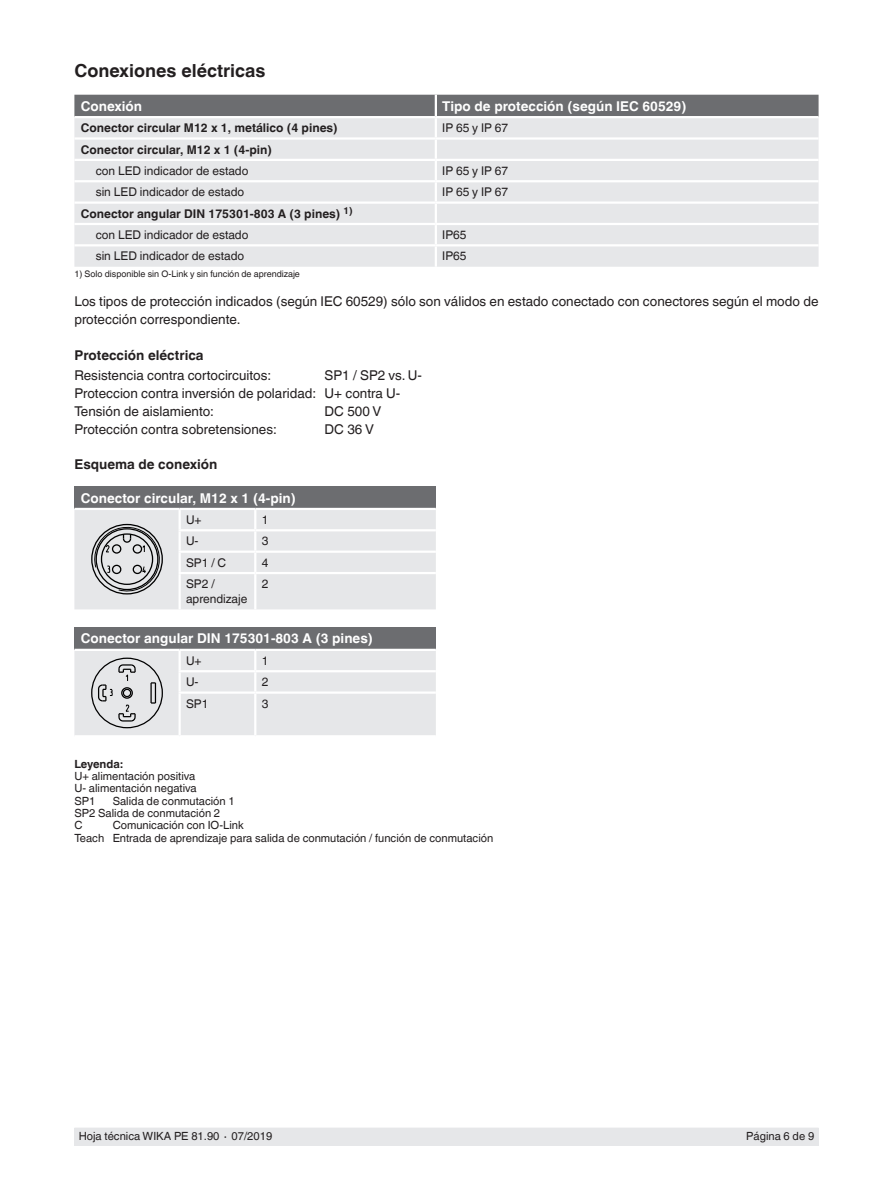
<style>
.page{position:relative;width:893px;height:1188px;background:#fff}
.page>*{position:absolute;margin:0;border:0;box-sizing:border-box;transform-origin:0 0}
.t1{font:700 18px "Helvetica World";color:#231f20}
.t2{font:13.5px/18.1px "Helvetica World";color:#231f20}
.t3{font:700 13.5px "Helvetica World";color:#fff}
.t4{font:700 13.5px "Helvetica World";color:#231f20}
.t5{font:12px/15px "Helvetica World";color:#231f20}
.t6{font:700 12px/21.3px "Helvetica World";color:#231f20}
.t7{font:11.25px/12.3px "Helvetica World";color:#231f20}
.t8{font:700 11.25px "Helvetica World";letter-spacing:-.01em;color:#231f20}
.t9{font:9px "Helvetica World";color:#231f20}
.s1{font-weight:400}
</style>
<div class="page">
<div style="left:74px;top:1128px;width:745px;height:17px;background:#e6e7e9"></div>
<div style="left:74px;top:246px;width:745px;height:21px;background:#e6e7e9"></div>
<svg style="left:74px;top:95px;width:745px;height:149px;background:#d7d8da"></svg>
<hr style="left:435px;top:246px;width:2px;height:21px;background:#fff">
<div style="left:74px;top:487px;width:362px;height:22px;background:#6c6d70"></div>
<hr style="left:74px;top:508px;width:106px;height:2px;background:#fff">
<hr style="left:180px;top:508px;width:75px;height:2px;background:#fff">
<hr style="left:255px;top:508px;width:181px;height:2px;background:#fff">
<svg style="left:74px;top:510px;width:362px;height:99px;background:#e0e1e3"></svg>
<div style="left:74px;top:627px;width:362px;height:23px;background:#6c6d70"></div>
<hr style="left:74px;top:649px;width:106px;height:2px;background:#fff">
<hr style="left:180px;top:649px;width:75px;height:2px;background:#fff">
<hr style="left:255px;top:649px;width:181px;height:2px;background:#fff">
<svg style="left:74px;top:651px;width:362px;height:84px;background:#e2e3e5"></svg>
<div style="left:123px;top:689px;width:8px;height:8px;border:1px solid #000;border-radius:50%"></div>
<h1 class="t1" style="left:74px;top:60px;width:193px">Conexiones eléctricas</h1>
<p class="t3" style="left:81px;top:98px;width:63px">Conexión</p>
<p class="t3" style="left:442px;top:98px;width:246px">Tipo de protección (según IEC 60529)</p>
<p class="t6" style="left:81px;top:117px;width:258px">Conector circular M12 x 1, metálico (4 pines)</p>
<p class="t5" style="left:442px;top:120px;width:68px">IP 65 y IP 67</p>
<p class="t6" style="left:81px;top:139px;width:193px">Conector circular, M12 x 1 (4-pin)</p>
<p class="t5" style="left:96px;top:163px;width:154px">con LED indicador de estado</p>
<p class="t5" style="left:442px;top:163px;width:68px">IP 65 y IP 67</p>
<p class="t5" style="left:96px;top:185px;width:150px">sin LED indicador de estado</p>
<p class="t5" style="left:442px;top:185px;width:68px">IP 65 y IP 67</p>
<p class="t6" style="left:96px;top:203px;width:259px;text-indent:-15px">Conector angular DIN 175301-803 A (3 pines) <sup>1) </sup><span class="s1">con LED indicador de estado</span></p>
<p class="t5" style="left:442px;top:227px;width:26px">IP65</p>
<p class="t5" style="left:96px;top:249px;width:150px">sin LED indicador de estado</p>
<p class="t5" style="left:442px;top:249px;width:26px">IP65</p>
<p class="t9" style="left:74px;top:269px;width:227px">1) Solo disponible sin O-Link y sin función de aprendizaje</p>
<p class="t2" style="left:74px;top:292px;width:746px">Los tipos de protección indicados (según IEC 60529) sólo son válidos en estado conectado con conectores según el modo de protección correspondiente.</p>
<p class="t4" style="left:74px;top:347px;width:131px">Protección eléctrica</p>
<p class="t2" style="left:74px;top:366px;width:198px">Resistencia contra cortocircuitos:</p>
<p class="t2" style="left:74px;top:366px;width:349px;text-indent:250px">SP1 / SP2 vs. U-<br>Proteccion contra inversión de polaridad: U+ contra U-<br>Tensión de aislamiento:</p>
<p class="t2" style="left:325px;top:402px;width:58px">DC 500 V</p>
<p class="t2" style="left:74px;top:421px;width:204px">Protección contra sobretensiones:</p>
<p class="t2" style="left:325px;top:421px;width:51px">DC 36 V</p>
<p class="t4" style="left:74px;top:456px;width:145px">Esquema de conexión</p>
<p class="t3" style="left:81px;top:490px;width:216px">Conector circular, M12 x 1 (4-pin)</p>
<p class="t5" style="left:186px;top:512px;width:17px">U+</p>
<p class="t5" style="left:262px;top:512px;width:8px">1</p>
<p class="t5" style="left:186px;top:534px;width:14px">U-</p>
<p class="t5" style="left:262px;top:534px;width:8px">3</p>
<p class="t5" style="left:186px;top:555px;width:42px">SP1 / C</p>
<p class="t5" style="left:262px;top:555px;width:8px">4</p>
<p class="t5" style="left:186px;top:576px;width:63px">SP2 / aprendizaje</p>
<p class="t5" style="left:262px;top:576px;width:8px">2</p>
<p class="t3" style="left:81px;top:631px;width:294px">Conector angular DIN 175301-803 A (3 pines)</p>
<p class="t5" style="left:186px;top:653px;width:17px">U+</p>
<p class="t5" style="left:262px;top:653px;width:8px">1</p>
<p class="t5" style="left:186px;top:675px;width:14px">U-</p>
<p class="t5" style="left:262px;top:675px;width:8px">2</p>
<p class="t5" style="left:186px;top:696px;width:24px">SP1</p>
<p class="t5" style="left:262px;top:696px;width:8px">3</p>
<p class="t8" style="left:74px;top:757px;width:50px">Leyenda:</p>
<p class="t7" style="left:74px;top:770px;width:124px;text-align:justify">U+ alimentación positiva U- alimentación negativa SP1</p>
<p class="t7" style="left:74px;top:795px;width:162px;text-indent:38px">Salida de conmutación 1<br>SP2 Salida de conmutación 2<br>C</p>
<p class="t7" style="left:74px;top:819px;width:420px;text-indent:38px">Comunicación con IO-Link<br>Teach Entrada de aprendizaje para salida de conmutación / función de conmutación</p>
<p class="t7" style="left:79px;top:1130px;width:195px">Hoja técnica WIKA PE 81.90 ∙ 07/2019</p>
<p class="t7" style="left:746px;top:1130px;width:69px">Página 6 de 9</p>
</div>
